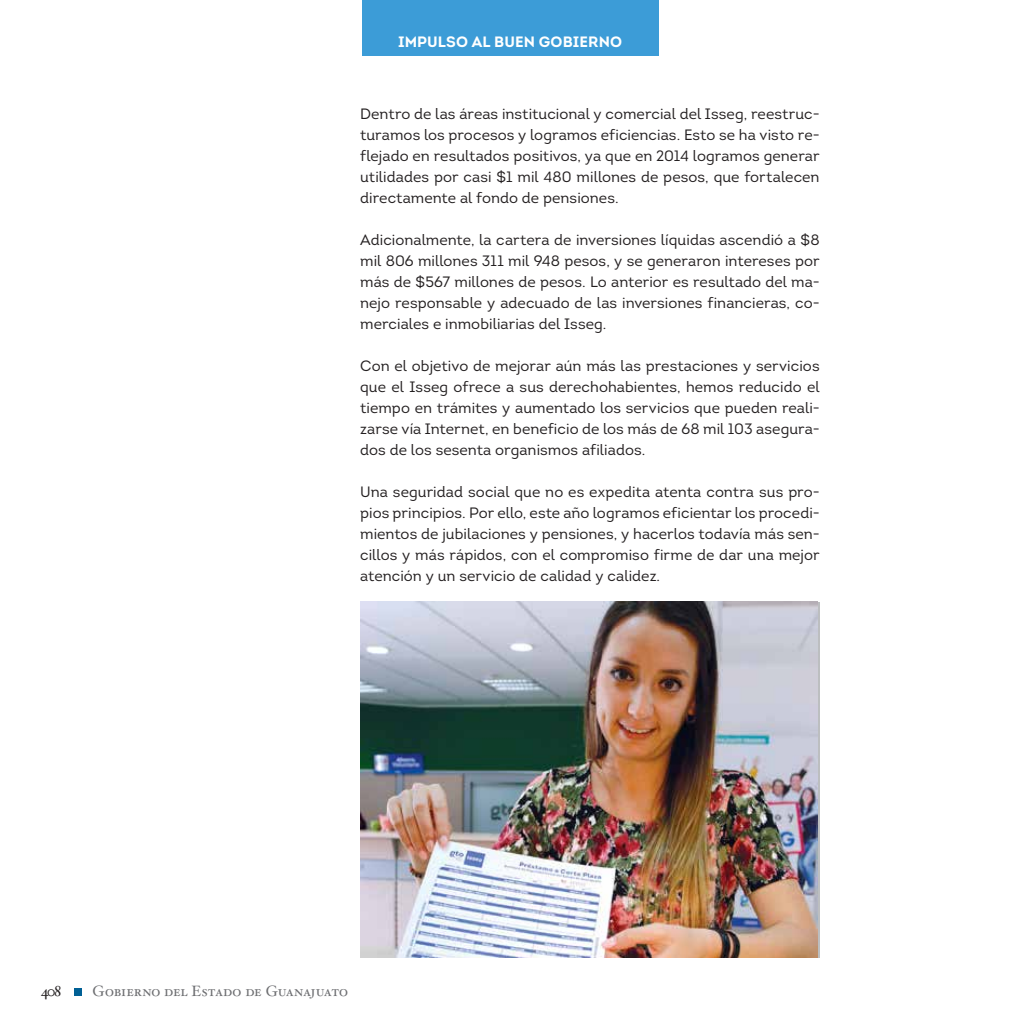
<style>
.page{position:relative;width:1021px;height:1021px;background:#fff}
.page>*{position:absolute;margin:0;border:0;box-sizing:border-box;transform-origin:0 0}
.t1{font:15px/21px "Intro";letter-spacing:.005em;color:#231f20;text-align:justify}
.t2{font:15px "Hoefler Text Roman Small Caps";letter-spacing:-.01em;color:#6d6e71}
.t3{font:700 15px "Intro";letter-spacing:.01em;color:#fff}
.t4{font:15px "Hoefler Text Roman Small Caps";color:#231f20}
</style>
<div class="page">
<div style="left:74px;top:988px;width:8px;height:8px;background:#006095"></div>
<div style="left:361px;top:0;width:297px;height:55px;background:#3c9cd7"></div>
<img style="left:360px;top:602px;width:457px;height:355px">
<p class="t3" style="left:398px;top:32px;width:225px">IMPULSO AL BUEN GOBIERNO</p>
<p class="t1" style="left:360px;top:103px;width:461px">Dentro de las áreas institucional y comercial del Isseg, reestruc&shy;turamos los procesos y logramos eficiencias. Esto se ha visto re&shy;flejado en resultados positivos, ya que en 2014 logramos generar utilidades por casi $1 mil 480 millones de pesos, que fortalecen directamente al fondo de pensiones.</p>
<p class="t1" style="left:360px;top:229px;width:461px">Adicionalmente, la cartera de inversiones líquidas ascendió a $8 mil 806 millones 311 mil 948 pesos, y se generaron intereses por más de $567 millones de pesos. Lo anterior es resultado del ma&shy;nejo responsable y adecuado de las inversiones financieras, co&shy;merciales e inmobiliarias del Isseg.</p>
<p class="t1" style="left:360px;top:355px;width:461px">Con el objetivo de mejorar aún más las prestaciones y servicios que el Isseg ofrece a sus derechohabientes, hemos reducido el tiempo en trámites y aumentado los servicios que pueden reali&shy;zarse vía Internet, en beneficio de los más de 68 mil 103 asegura&shy;dos de los sesenta organismos afiliados.</p>
<p class="t1" style="left:360px;top:481px;width:461px">Una seguridad social que no es expedita atenta contra sus pro&shy;pios principios. Por ello, este año logramos eficientar los procedi&shy;mientos de jubilaciones y pensiones, y hacerlos todavía más sen&shy;cillos y más rápidos, con el compromiso firme de dar una mejor atención y un servicio de calidad y calidez.</p>
<p class="t4" style="left:41px;top:982px;width:22px">408</p>
<p class="t2" style="left:93px;top:982px;width:257px">Gobierno del Estado de Guanajuato</p>
</div>
